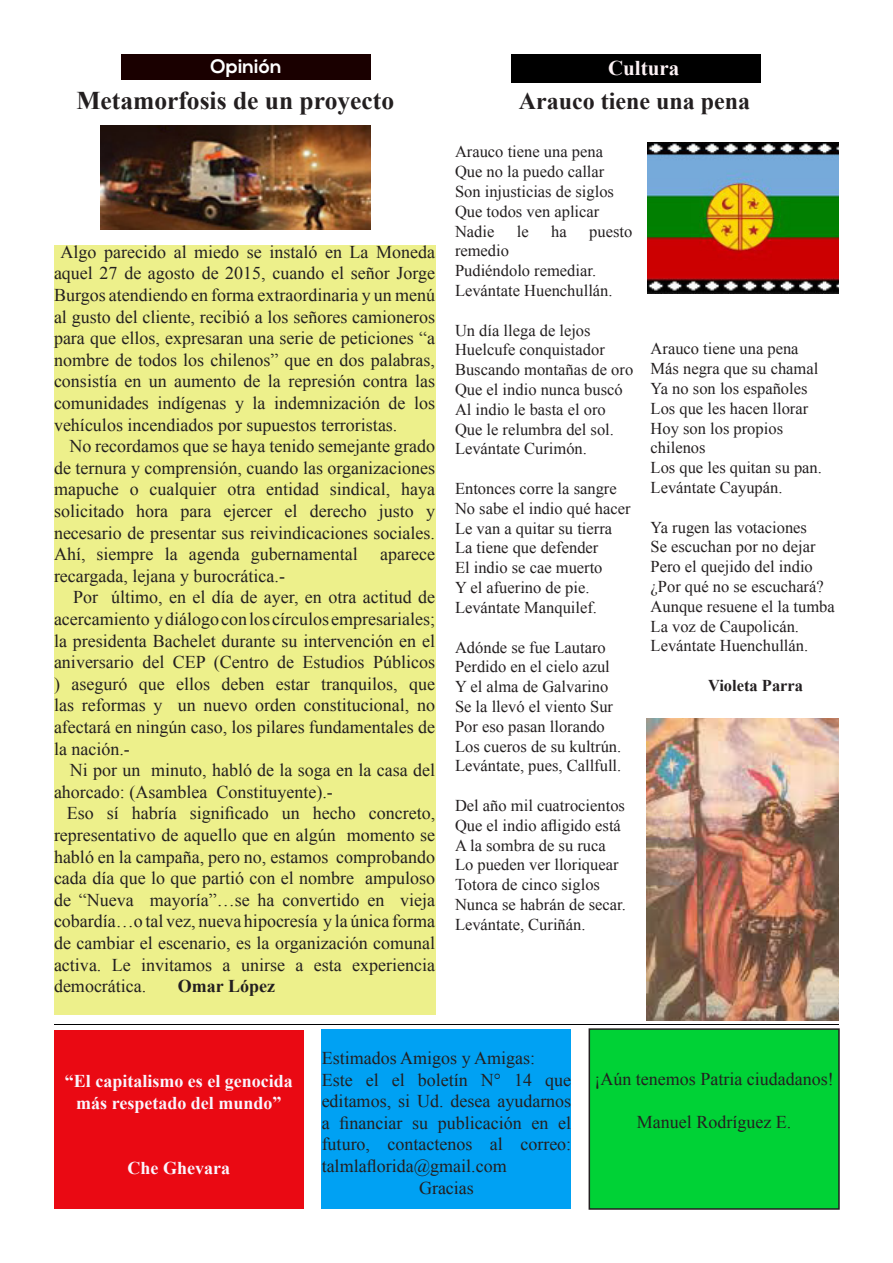
<style>
.page{position:relative;width:893px;height:1263px;background:#fff}
.page>*{position:absolute;margin:0;border:0;box-sizing:border-box;transform-origin:0 0}
.t1{font:700 25.5px "Times New Roman";color:#231f20}
.t2{font:700 24px "Times New Roman";color:#231f20}
.t3{font:700 21px "Times New Roman";color:#fdf2f5}
.t4{font:700 19.5px "Nexa";color:#fff}
.t5{font:18px/21.6px "Times New Roman";color:#231f20;text-align:justify}
.t6{font:700 18px/21.6px "Times New Roman";color:#faf5fd;text-align:center}
.t7{font:700 18px "Times New Roman";color:#231f20}
.t8{font:16.5px/19.8px "Times New Roman";color:#231f20}
.t9{font:700 16.5px "Times New Roman";color:#231f20}
</style>
<div class="page">
<div style="left:121px;top:54px;width:250px;height:25px;background:#1a0000"></div>
<hr style="left:54px;top:1024px;width:785px;height:1px;background:#000">
<div style="left:54px;top:1030px;width:250px;height:179px;background:#ea0913"></div>
<div style="left:322px;top:1029px;width:249px;height:180px;background:#00a1f3"></div>
<div style="left:589px;top:1029px;width:250px;height:180px;background:#00d236"></div>
<div style="left:589px;top:1028px;width:251px;height:182px;border:2px solid #231f20"></div>
<img style="left:101px;top:125px;width:270px;height:104px">
<img style="left:646px;top:719px;width:193px;height:301px">
<div style="left:54px;top:245px;width:381px;height:770px;background:#edf08b"></div>
<div style="left:511px;top:54px;width:250px;height:28px;background:#000"></div>
<img style="left:647px;top:143px;width:192px;height:150px">
<p class="t4" style="left:211px;top:55px;width:72px">Opinión</p>
<p class="t1" style="left:77px;top:83px;width:319px">Metamorfosis de un proyecto</p>
<p class="t5" style="left:54px;top:241px;width:383px;text-indent:7px">Algo parecido al miedo se instaló en La Moneda aquel 27 de agosto de 2015, cuando el señor Jorge Burgos atendiendo en forma extraordinaria y un menú al gusto del cliente, recibió a los señores camioneros para que ellos, expresaran una serie de peticiones “a nombre de todos los chilenos” que en dos palabras, consistía en un aumento de la represión contra las comunidades indígenas y la indemnización de los vehículos incendiados por supuestos terroristas.</p>
<p class="t5" style="left:54px;top:435px;width:383px;text-indent:15px">No recordamos que se haya tenido semejante grado de ternura y comprensión, cuando las organizaciones mapuche o cualquier otra entidad sindical, haya solicitado hora para ejercer el derecho justo y necesario de presentar sus reivindicaciones sociales.<br>Ahí, siempre la agenda gubernamental aparece recargada, lejana y burocrática.-</p>
<p class="t5" style="left:54px;top:586px;width:383px;text-indent:19px">Por último, en el día de ayer, en otra actitud de acercamiento y diálogo con los círculos empresariales; la presidenta Bachelet durante su intervención en el aniversario del CEP (Centro de Estudios Públicos ) aseguró que ellos deben estar tranquilos, que las reformas y un nuevo orden constitucional, no afectará en ningún caso, los pilares fundamentales de la nación.-</p>
<p class="t5" style="left:54px;top:759px;width:383px;text-indent:16px">Ni por un minuto, habló de la soga en la casa del ahorcado: (Asamblea Constituyente).-</p>
<p class="t5" style="left:54px;top:802px;width:383px;text-indent:13px">Eso sí habría significado un hecho concreto, representativo de aquello que en algún momento se habló en la campaña, pero no, estamos comprobando cada día que lo que partió con el nombre ampuloso de “Nueva mayoría”…se ha convertido en vieja cobardía…o tal vez, nueva hipocresía y la única forma de cambiar el escenario, es la organización comunal activa. Le invitamos a unirse a esta experiencia democrática.</p>
<p class="t7" style="left:178px;top:974px;width:99px">Omar López</p>
<p class="t3" style="left:608px;top:54px;width:73px">Cultura</p>
<p class="t2" style="left:519px;top:84px;width:233px">Arauco tiene una pena</p>
<p class="t8" style="left:455px;top:142px;width:149px">Arauco tiene una pena</p>
<p class="t8" style="left:455px;top:162px;width:151px">Que no la puedo callar</p>
<p class="t8" style="left:455px;top:181px;width:161px">Son injusticias de siglos</p>
<p class="t8" style="left:455px;top:201px;width:146px">Que todos ven aplicar</p>
<p class="t8" style="left:455px;top:221px;width:41px">Nadie</p>
<p class="t8" style="left:517px;top:221px;width:13px">le</p>
<p class="t8" style="left:551px;top:221px;width:17px">ha</p>
<p class="t8" style="left:589px;top:221px;width:45px">puesto</p>
<p class="t8" style="left:455px;top:241px;width:56px">remedio</p>
<p class="t8" style="left:455px;top:261px;width:143px">Pudiéndolo remediar.</p>
<p class="t8" style="left:455px;top:280px;width:159px">Levántate Huenchullán.</p>
<p class="t8" style="left:455px;top:320px;width:137px">Un día llega de lejos</p>
<p class="t8" style="left:455px;top:340px;width:151px">Huelcufe conquistador</p>
<p class="t8" style="left:455px;top:360px;width:180px">Buscando montañas de oro</p>
<p class="t8" style="left:455px;top:379px;width:169px">Que el indio nunca buscó</p>
<p class="t8" style="left:455px;top:399px;width:152px">Al indio le basta el oro</p>
<p class="t8" style="left:455px;top:419px;width:161px">Que le relumbra del sol.</p>
<p class="t8" style="left:455px;top:439px;width:133px">Levántate Curimón.</p>
<p class="t8" style="left:455px;top:478px;width:163px">Entonces corre la sangre</p>
<p class="t8" style="left:455px;top:498px;width:177px">No sabe el indio qué hacer</p>
<p class="t8" style="left:455px;top:518px;width:159px">Le van a quitar su tierra</p>
<p class="t8" style="left:455px;top:538px;width:145px">La tiene que defender</p>
<p class="t8" style="left:455px;top:558px;width:149px">El indio se cae muerto</p>
<p class="t8" style="left:455px;top:577px;width:136px">Y el afuerino de pie.</p>
<p class="t8" style="left:455px;top:597px;width:144px">Levántate Manquilef.</p>
<p class="t8" style="left:455px;top:637px;width:152px">Adónde se fue Lautaro</p>
<p class="t8" style="left:455px;top:657px;width:156px">Perdido en el cielo azul</p>
<p class="t8" style="left:455px;top:676px;width:155px">Y el alma de Galvarino</p>
<p class="t8" style="left:455px;top:696px;width:160px">Se la llevó el viento Sur</p>
<p class="t8" style="left:455px;top:716px;width:151px">Por eso pasan llorando</p>
<p class="t8" style="left:455px;top:736px;width:168px">Los cueros de su kultrún.</p>
<p class="t8" style="left:455px;top:756px;width:168px">Levántate, pues, Callfull.</p>
<p class="t8" style="left:455px;top:795px;width:172px">Del año mil cuatrocientos</p>
<p class="t8" style="left:455px;top:815px;width:167px">Que el indio afligido está</p>
<p class="t8" style="left:455px;top:835px;width:152px">A la sombra de su ruca</p>
<p class="t8" style="left:455px;top:855px;width:165px">Lo pueden ver lloriquear</p>
<p class="t8" style="left:455px;top:874px;width:147px">Totora de cinco siglos</p>
<p class="t8" style="left:455px;top:894px;width:172px">Nunca se habrán de secar.</p>
<p class="t8" style="left:455px;top:914px;width:132px">Levántate, Curiñán.</p>
<p class="t8" style="left:651px;top:339px;width:149px">Arauco tiene una pena</p>
<p class="t8" style="left:651px;top:359px;width:169px">Más negra que su chamal</p>
<p class="t8" style="left:651px;top:378px;width:158px">Ya no son los españoles</p>
<p class="t8" style="left:651px;top:398px;width:159px">Los que les hacen llorar</p>
<p class="t8" style="left:651px;top:418px;width:134px">Hoy son los propios chilenos</p>
<p class="t8" style="left:651px;top:458px;width:173px">Los que les quitan su pan.</p>
<p class="t8" style="left:651px;top:477px;width:133px">Levántate Cayupán.</p>
<p class="t8" style="left:651px;top:517px;width:158px">Ya rugen las votaciones</p>
<p class="t8" style="left:651px;top:537px;width:166px">Se escuchan por no dejar</p>
<p class="t8" style="left:651px;top:557px;width:164px">Pero el quejido del indio</p>
<p class="t8" style="left:651px;top:576px;width:175px">¿Por qué no se escuchará?</p>
<p class="t8" style="left:651px;top:596px;width:186px">Aunque resuene el la tumba</p>
<p class="t8" style="left:651px;top:616px;width:150px">La voz de Caupolicán.</p>
<p class="t8" style="left:651px;top:636px;width:159px">Levántate Huenchullán.</p>
<p class="t9" style="left:708px;top:674px;width:97px">Violeta Parra</p>
<p class="t6" style="left:65px;top:1070px;width:230px">“El capitalismo es el genocida más respetado del mundo”</p>
<p class="t6" style="left:128px;top:1156px;width:104px">Che Ghevara</p>
<p class="t5" style="left:322px;top:1047px;width:215px">Estimados Amigos y Amigas:</p>
<p class="t5" style="left:322px;top:1068px;width:251px">Este el el boletín N° 14 que editamos, si Ud. desea ayudarnos a financiar su publicación en el futuro, contactenos al correo: talmlaflorida@gmail.com</p>
<p class="t5" style="left:419px;top:1176px;width:56px">Gracias</p>
<p class="t5" style="left:594px;top:1068px;width:241px">¡Aún tenemos Patria ciudadanos!</p>
<p class="t5" style="left:637px;top:1111px;width:156px">Manuel Rodríguez E.</p>
</div>
